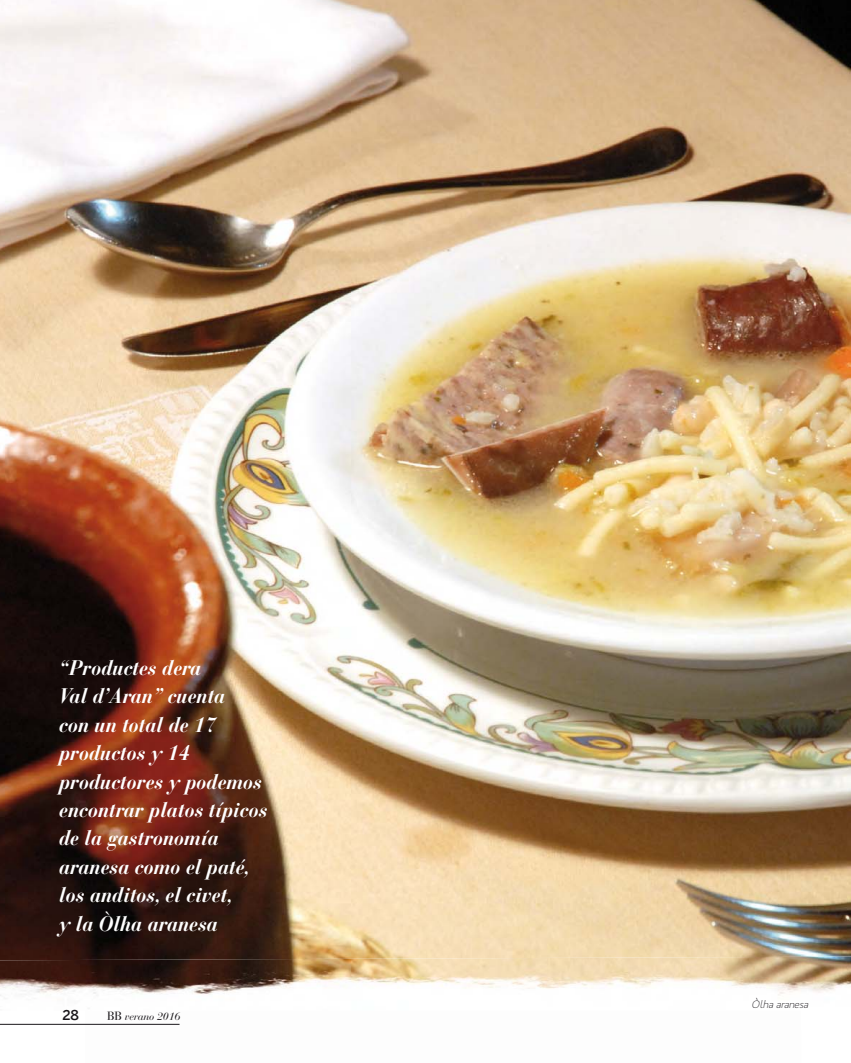
<style>
.page{position:relative;width:851px;height:1063px;background:#fff}
.page>*{position:absolute;margin:0;border:0;box-sizing:border-box;transform-origin:0 0}
.t1{font:italic 700 21px/28.5px "Bauer Bodoni Std";letter-spacing:-.01em;color:#fff}
.t2{font:500 13.5px "Benton Sans";color:#1a171b}
.t3{font:italic 10.5px "Bauer Bodoni Std";letter-spacing:-.01em;color:#1a171b}
.t4{font:italic 10.5px "Mank Sans";color:#1a171b}
.s1{font-style:normal;font-size:12px}
</style>
<div class="page">
<img style="left:0;top:0;width:850px;height:957px">
<img style="left:0;top:957px;width:850px;height:54px">
<hr style="left:0;top:1024px;width:179px;height:1px;background:#1a171b">
<p class="t1" style="left:59px;top:655px;width:210px">“Productes dera<br>Val d’Aran” cuenta<br>con un total de 17 productos y 14 productores y podemos encontrar platos típicos de la gastronomía aranesa como el paté, los anditos, el civet,<br>y la Òlha aranesa</p>
<p class="t2" style="left:62px;top:1008px;width:18px">28</p>
<p class="t3" style="left:107px;top:1012px;width:75px"><span class="s1">BB</span> verano 2016</p>
<p class="t4" style="left:752px;top:998px;width:58px">Òlha aranesa</p>
</div>
